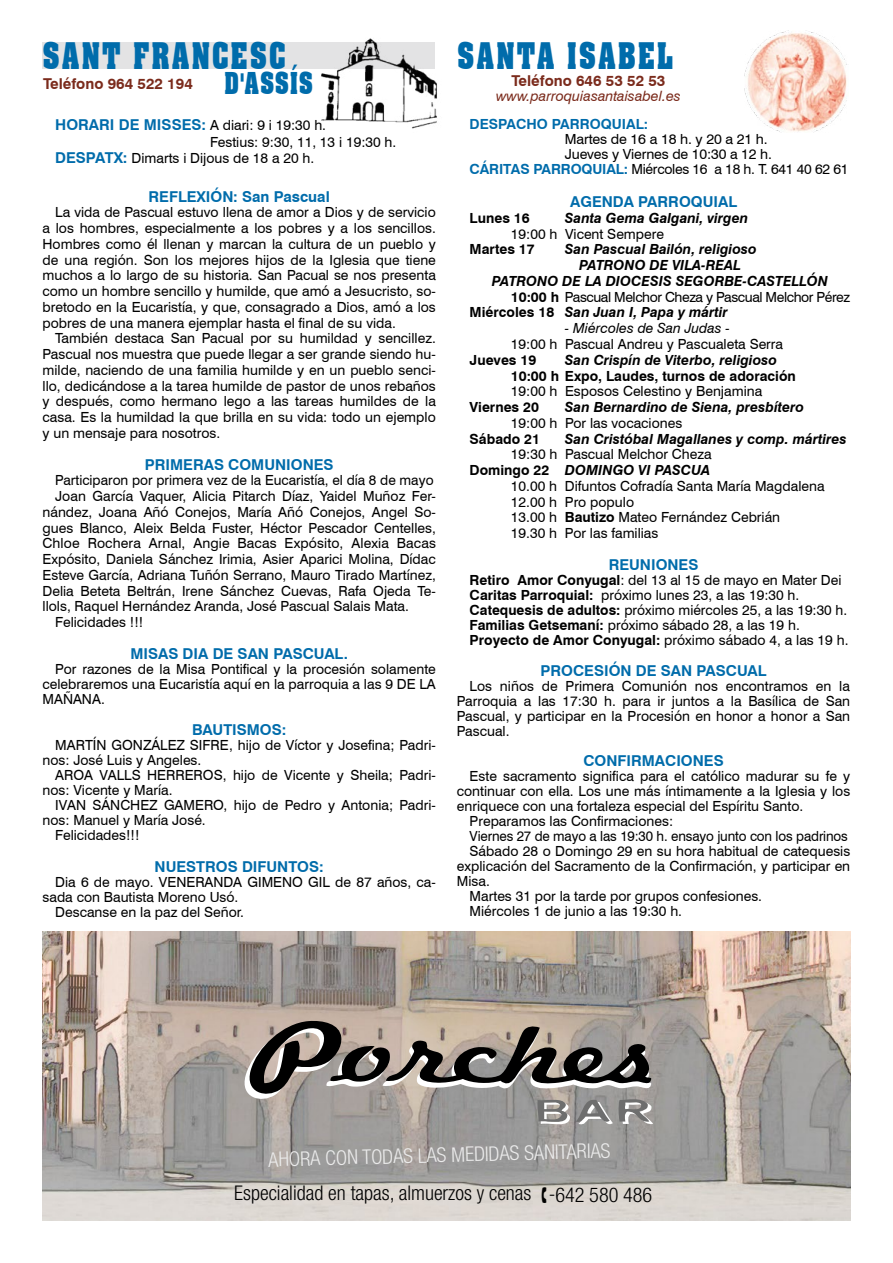
<style>
.page{position:relative;width:893px;height:1263px;background:#fff}
.page>*{position:absolute;margin:0;border:0;box-sizing:border-box;transform-origin:0 0}
.t1{font:700 35.7px "Aachen BT";letter-spacing:.075em;color:#006cab;scale:.76 1}
.t2{font:700 29.4px "Aachen BT";letter-spacing:.035em;color:#006cab;scale:.76 1}
.t3{font:300 condensed 20.25px "Helvetica Neue LT Pro";color:#000}
.t4{font:300 condensed 20.25px "Helvetica Neue LT Pro";color:#ebebeb}
.t5{font:700 15px "Swiss 721 BT";color:#006cab}
.t6{font:700 15px "Swiss 721 BT";color:#7b2b1c}
.t7{font:italic 14.25px "Swiss 721 BT";color:#7b2b1c}
.t8{font:13.95px/15.8px "Swiss 721 BT";color:#000;text-align:justify}
.t9{font:italic 700 13.95px "Swiss 721 BT";color:#000}
.t10{font:700 13.95px "Swiss 721 BT";color:#000}
.t11{font:13.95px "Swiss 721 BT";color:#000;scale:.96 1}
.t12{font:13.95px "Swiss 721 BT";letter-spacing:-.02em;color:#000}
.t13{font:13.95px "Swiss 721 BT";letter-spacing:-.03em;color:#000}
.t14{font:italic 13.95px "Swiss 721 BT";color:#000}
.t15{font:700 13.95px "Swiss 721 BT";color:#006cab}
.s1{font-weight:700;font-size:15px;color:#006cab}
.s2{font-weight:700;color:#006cab}
.s3{font-weight:700}
.s4{font-style:normal}
</style>
<div class="page">
<img style="left:43px;top:931px;width:807px;height:289px">
<svg style="left:239px;top:1020px;width:414px;height:109px;background:#8f8984"></svg>
<div style="left:43px;top:43px;width:392px;height:26px;background:#e3e3e4"></div>
<img style="left:316px;top:38px;width:121px;height:91px">
<img style="left:745px;top:31px;width:102px;height:101px">
<svg style="left:542px;top:1187px;width:4px;height:16px"></svg>
<h1 class="t1" style="left:43px;top:33px;width:322px">SANT FRANCESC</h1>
<h2 class="t2" style="left:224px;top:65px;width:118px">D'ASSÍS</h2>
<p class="t6" style="left:511px;top:72px;width:155px">Teléfono 646 53 52 53</p>
<p class="t7" style="left:496px;top:88px;width:186px">www.parroquiasantaisabel.es</p>
<h1 class="t1" style="left:457px;top:33px;width:286px">SANTA ISABEL</h1>
<p class="t6" style="left:43px;top:74px;width:151px">Teléfono 964 522 194</p>
<p class="t8" style="left:55px;top:118px;width:272px"><span class="s1">HORARI DE MISSES:</span> A diari: 9 i 19:30 h.</p>
<p class="t8" style="left:210px;top:134px;width:188px">Festius: 9:30, 11, 13 i 19:30 h.</p>
<p class="t8" style="left:55px;top:151px;width:261px"><span class="s1">DESPATX:</span> Dimarts i Dijous de 18 a 20 h.</p>
<p class="t5" style="left:149px;top:187px;width:183px">REFLEXIÓN: San Pascual</p>
<p class="t8" style="left:43px;top:205px;width:395px;text-indent:13px">La vida de Pascual estuvo llena de amor a Dios y de servicio a los hombres, especialmente a los pobres y a los sencillos.<br>Hombres como él llenan y marcan la cultura de un pueblo y de una región. Son los mejores hijos de la Iglesia que tiene muchos a lo largo de su historia. San Pacual se nos presenta como un hombre sencillo y humilde, que amó a Jesucristo, so&shy;bretodo en la Eucaristía, y que, consagrado a Dios, amó a los pobres de una manera ejemplar hasta el final de su vida.</p>
<p class="t8" style="left:43px;top:331px;width:395px;text-indent:13px">También destaca San Pacual por su humildad y sencillez.<br>Pascual nos muestra que puede llegar a ser grande siendo hu&shy;milde, naciendo de una familia humilde y en un pueblo senci&shy;llo, dedicándose a la tarea humilde de pastor de unos rebaños y después, como hermano lego a las tareas humildes de la casa. Es la humildad la que brilla en su vida: todo un ejemplo y un mensaje para nosotros.</p>
<p class="t5" style="left:145px;top:455px;width:190px">PRIMERAS COMUNIONES</p>
<p class="t8" style="left:55px;top:472px;width:380px">Participaron por primera vez de la Eucaristía, el día 8 de mayo</p>
<p class="t8" style="left:55px;top:488px;width:382px">Joan García Vaquer, Alicia Pitarch Díaz, Yaidel Muñoz Fer-</p>
<p class="t8" style="left:43px;top:504px;width:395px">nández, Joana Añó Conejos, María Añó Conejos, Angel So-</p>
<p class="t8" style="left:43px;top:520px;width:395px">gues Blanco, Aleix Belda Fuster, Héctor Pescador Centelles,</p>
<p class="t8" style="left:43px;top:535px;width:395px">Chloe Rochera Arnal, Angie Bacas Expósito, Alexia Bacas</p>
<p class="t8" style="left:43px;top:551px;width:395px">Expósito, Daniela Sánchez Irimia, Asier Aparici Molina, Dídac</p>
<p class="t8" style="left:43px;top:567px;width:395px">Esteve García, Adriana Tuñón Serrano, Mauro Tirado Martínez,</p>
<p class="t8" style="left:43px;top:582px;width:395px">Delia Beteta Beltrán, Irene Sánchez Cuevas, Rafa Ojeda Te-</p>
<p class="t8" style="left:43px;top:598px;width:368px">llols, Raquel Hernández Aranda, José Pascual Salais Mata.</p>
<p class="t8" style="left:55px;top:614px;width:90px">Felicidades !!!</p>
<p class="t5" style="left:130px;top:644px;width:219px">MISAS DIA DE SAN PASCUAL.</p>
<p class="t8" style="left:43px;top:661px;width:395px;line-height:15px;text-indent:13px">Por razones de la Misa Pontifical y la procesión solamente celebraremos una Eucaristía aquí en la parroquia a las 9 DE LA MAÑANA.</p>
<p class="t5" style="left:192px;top:721px;width:96px">BAUTISMOS:</p>
<p class="t8" style="left:43px;top:737px;width:395px;line-height:15px;text-indent:13px">MARTÍN GONZÁLEZ SIFRE, hijo de Víctor y Josefina; Padri&shy;nos: José Luis y Angeles.</p>
<p class="t8" style="left:43px;top:767px;width:395px;line-height:15px;text-indent:13px">AROA VALLS HERREROS, hijo de Vicente y Sheila; Padri&shy;nos: Vicente y María.</p>
<p class="t8" style="left:55px;top:797px;width:382px">IVAN SÁNCHEZ GAMERO, hijo de Pedro y Antonia; Padri-</p>
<p class="t8" style="left:43px;top:812px;width:165px">nos: Manuel y María José.</p>
<p class="t8" style="left:55px;top:827px;width:86px">Felicidades!!!</p>
<p class="t5" style="left:155px;top:857px;width:171px">NUESTROS DIFUNTOS:</p>
<p class="t8" style="left:55px;top:874px;width:382px">Dia 6 de mayo. VENERANDA GIMENO GIL de 87 años, ca-</p>
<p class="t8" style="left:43px;top:889px;width:197px">sada con Bautista Moreno Usó.</p>
<p class="t8" style="left:55px;top:903px;width:190px">Descanse en la paz del Señor.</p>
<p class="t15" style="left:470px;top:116px;width:180px">DESPACHO PARROQUIAL:</p>
<p class="t8" style="left:565px;top:131px;width:204px">Martes de 16 a 18 h. y 20 a 21 h.</p>
<p class="t8" style="left:565px;top:146px;width:209px">Jueves y Viernes de 10:30 a 12 h.</p>
<p class="t12" style="left:470px;top:161px;width:380px"><span class="s2">CÁRITAS PARROQUIAL:</span> Miércoles 16 a 18 h. T. 641 40 62 61</p>
<p class="t5" style="left:570px;top:193px;width:168px">AGENDA PARROQUIAL</p>
<p class="t10" style="left:470px;top:210px;width:62px">Lunes 16</p>
<p class="t9" style="left:565px;top:210px;width:185px">Santa Gema Galgani, virgen</p>
<p class="t8" style="left:511px;top:226px;width:155px">19:00 h Vicent Sempere</p>
<p class="t10" style="left:470px;top:241px;width:67px">Martes 17</p>
<p class="t9" style="left:565px;top:241px;width:193px">San Pascual Bailón, religioso</p>
<p class="t9" style="left:579px;top:257px;width:163px">PATRONO DE VILA-REAL</p>
<p class="t9" style="left:492px;top:273px;width:338px">PATRONO DE LA DIOCESIS SEGORBE-CASTELLÓN</p>
<p class="t13" style="left:511px;top:288px;width:341px"><span class="s3">10:00 h</span> Pascual Melchor Cheza y Pascual Melchor Pérez</p>
<p class="t9" style="left:470px;top:304px;width:260px"><span class="s4">Miércoles 18</span> San Juan I, Papa y mártir</p>
<p class="t14" style="left:565px;top:320px;width:167px">- Miércoles de San Judas -</p>
<p class="t8" style="left:511px;top:336px;width:274px">19:00 h Pascual Andreu y Pascualeta Serra</p>
<p class="t10" style="left:470px;top:351px;width:68px">Jueves 19</p>
<p class="t9" style="left:565px;top:351px;width:214px">San Crispín de Viterbo, religioso</p>
<p class="t10" style="left:511px;top:367px;width:286px">10:00 h Expo, Laudes, turnos de adoración</p>
<p class="t8" style="left:511px;top:383px;width:253px">19:00 h Esposos Celestino y Benjamina</p>
<p class="t10" style="left:470px;top:399px;width:71px">Viernes 20</p>
<p class="t9" style="left:565px;top:399px;width:241px">San Bernardino de Siena, presbítero</p>
<p class="t8" style="left:511px;top:415px;width:173px">19:00 h Por las vocaciones</p>
<p class="t10" style="left:470px;top:430px;width:72px">Sábado 21</p>
<p class="t9" style="left:565px;top:430px;width:283px">San Cristóbal Magallanes y comp. mártires</p>
<p class="t8" style="left:511px;top:446px;width:202px">19:30 h Pascual Melchor Cheza</p>
<p class="t9" style="left:470px;top:461px;width:242px"><span class="s4">Domingo 22</span> DOMINGO VI PASCUA</p>
<p class="t8" style="left:511px;top:478px;width:315px">10.00 h Difuntos Cofradía Santa María Magdalena</p>
<p class="t8" style="left:511px;top:494px;width:125px">12.00 h Pro populo</p>
<p class="t8" style="left:511px;top:509px;width:271px">13.00 h <span class="s3">Bautizo</span> Mateo Fernández Cebrián</p>
<p class="t8" style="left:511px;top:525px;width:149px">19.30 h Por las familias</p>
<p class="t5" style="left:609px;top:555px;width:91px">REUNIONES</p>
<p class="t8" style="left:470px;top:572px;width:380px;line-height:15px;text-align:left"><span class="s3">Retiro Amor Conyugal</span>: del 13 al 15 de mayo en Mater Dei <span class="s3">Caritas Parroquial:</span> próximo lunes 23, a las 19:30 h.<br><span class="s3">Catequesis de adultos:</span> próximo miércoles 25, a las 19:30 h.<br><span class="s3">Familias Getsemaní:</span> próximo sábado 28, a las 19 h.<br><span class="s3">Proyecto de Amor Conyugal:</span> próximo sábado 4, a las 19 h.</p>
<p class="t5" style="left:541px;top:662px;width:227px">PROCESIÓN DE SAN PASCUAL</p>
<p class="t8" style="left:457px;top:678px;width:395px;line-height:15px;text-indent:13px">Los niños de Primera Comunión nos encontramos en la Parroquia a las 17:30 h. para ir juntos a la Basílica de San Pascual, y participar en la Procesión en honor a honor a San Pascual.</p>
<p class="t5" style="left:583px;top:752px;width:142px">CONFIRMACIONES</p>
<p class="t8" style="left:470px;top:768px;width:382px">Este sacramento significa para el católico madurar su fe y</p>
<p class="t8" style="left:457px;top:783px;width:395px">continuar con ella. Los une más íntimamente a la Iglesia y los</p>
<p class="t8" style="left:457px;top:798px;width:348px">enriquece con una fortaleza especial del Espíritu Santo.</p>
<p class="t8" style="left:470px;top:813px;width:205px">Preparamos las Confirmaciones:</p>
<p class="t11" style="left:470px;top:828px;width:396px">Viernes 27 de mayo a las 19:30 h. ensayo junto con los padrinos</p>
<p class="t8" style="left:470px;top:843px;width:382px">Sábado 28 o Domingo 29 en su hora habitual de catequesis</p>
<p class="t8" style="left:457px;top:858px;width:395px">explicación del Sacramento de la Confirmación, y participar en</p>
<p class="t8" style="left:457px;top:873px;width:34px">Misa.</p>
<p class="t8" style="left:470px;top:888px;width:294px">Martes 31 por la tarde por grupos confesiones.</p>
<p class="t8" style="left:470px;top:903px;width:214px">Miércoles 1 de junio a las 19:30 h.</p>
<h3 class="t4" style="left:268px;top:1149px;width:344px;rotate:-2deg">AHORA CON TODAS LAS MEDIDAS SANITARIAS</h3>
<h3 class="t3" style="left:234px;top:1181px;width:420px">Especialidad en tapas, almuerzos y cenas -642 580 486</h3>
</div>
